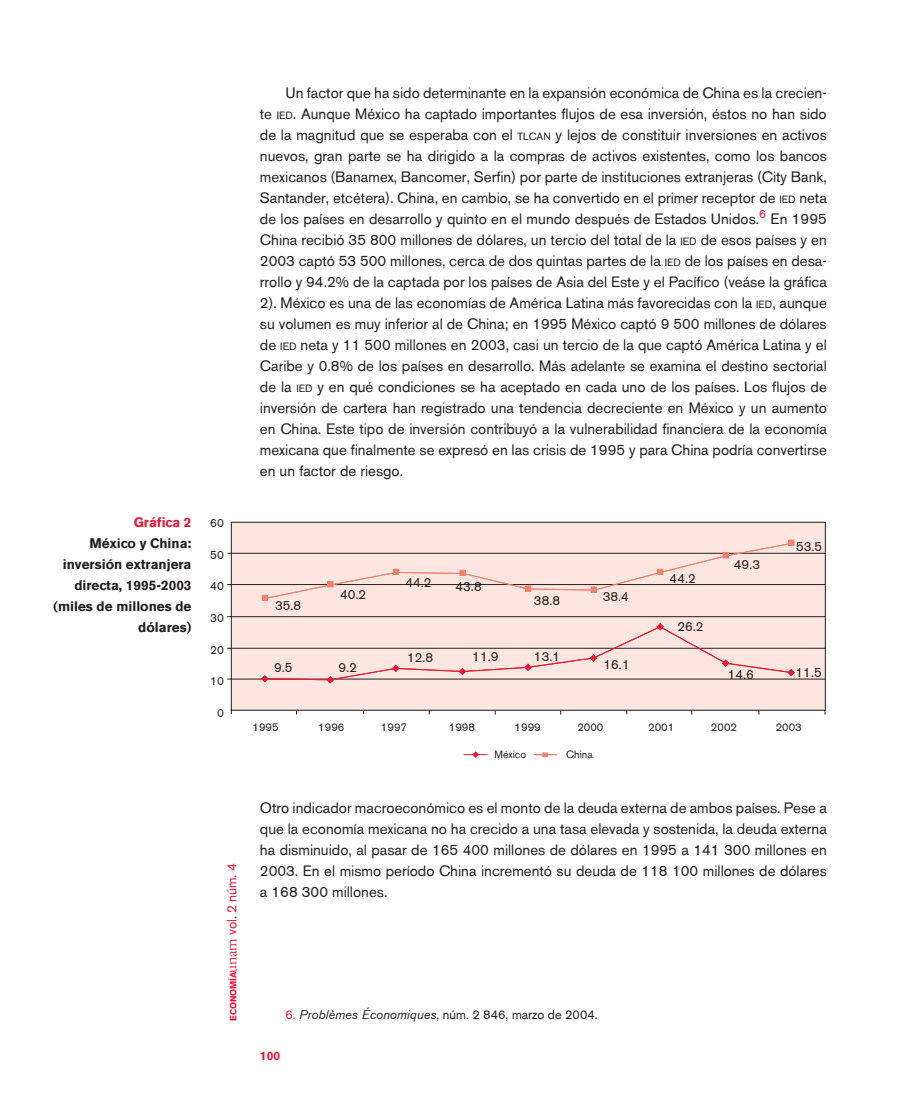
<style>
.page{position:relative;width:912px;height:1106px;background:#fff}
.page>*{position:absolute;margin:0;border:0;box-sizing:border-box;transform-origin:0 0}
.cuerpo_texto{font:15px/21px "Akzidenz Grotesk BE";color:#231f20;text-align:justify}
.cuerpo_texto_copy{font:15px/21px "Akzidenz Grotesk BE";color:#231f20;text-align:justify}
.fuente{font:700 13.5px/21px "Akzidenz Grotesk BE";color:#231f20;text-align:right}
.t1{font:13.5px "Akzidenz Grotesk BE";letter-spacing:-.01em;color:#e51836}
.fuente-2{font:700 13.5px "Akzidenz Grotesk BE";color:#e51836}
.t2{font:13.2px "Akzidenz Grotesk BE";color:#231f20}
.notas{font:12.75px "Akzidenz Grotesk BE";color:#231f20}
.t3{font:700 12px "Akzidenz Grotesk BE";color:#e51836}
.t4{font:11.85px "Akzidenz Grotesk BE";color:#231f20}
.t5{font:11.25px "Akzidenz Grotesk BE";color:#231f20}
.t6{font:10.5px "Akzidenz Grotesk BE";color:#231f20}
.s1{font-weight:700;font-size:8.85px}
.s2{font-family:"Garamond";font-size:16.05px}
.s3{font-size:10.5px}
.s4{color:#e51836}
.s5{font-style:italic}
</style>
<div class="page">
<div style="left:231px;top:522px;width:594px;height:188px;background:#fce6df"></div>
<div style="left:231px;top:522px;width:594px;height:188px;border:1px solid #231f20"></div>
<hr style="left:228px;top:553px;width:596px;height:1px;background:#231f20">
<hr style="left:227px;top:616px;width:598px;height:1px;background:#231f20">
<hr style="left:227px;top:648px;width:598px;height:1px;background:#231f20">
<svg style="left:464px;top:751px;width:23px;height:7px"></svg>
<svg style="left:534px;top:752px;width:22px;height:5px"></svg>
<hr style="left:228px;top:584px;width:596px;height:1px;background:#231f20">
<hr style="left:228px;top:679px;width:596px;height:1px;background:#231f20">
<svg style="left:260px;top:623px;width:535px;height:61px"></svg>
<svg style="left:262px;top:540px;width:532px;height:61px"></svg>
<p class="fuente-2" style="left:134px;top:514px;width:59px">Gráfica 2</p>
<p class="fuente" style="left:53px;top:532px;width:140px">México y China: inversión extranjera directa, 1995-2003 (miles de millones de dólares)</p>
<p class="t4" style="left:210px;top:515px;width:15px">60</p>
<p class="t4" style="left:210px;top:547px;width:15px">50</p>
<p class="t4" style="left:210px;top:579px;width:15px">40</p>
<p class="t4" style="left:210px;top:611px;width:15px">30</p>
<p class="t4" style="left:210px;top:642px;width:15px">20</p>
<p class="t4" style="left:210px;top:674px;width:15px">10</p>
<p class="t4" style="left:217px;top:706px;width:8px">0</p>
<p class="t1" style="left:223px;top:1020px;width:159px;rotate:-90deg"><span class="s1">ECONOMÍA</span><span class="s2">unam</span> vol. 2 núm. 4</p>
<p class="cuerpo_texto" style="left:260px;top:82px;width:568px;text-indent:26px">Un factor que ha sido determinante en la expansión económica de China es la crecien&shy;te <span class="s3">IED</span>. Aunque México ha captado importantes flujos de esa inversión, éstos no han sido de la magnitud que se esperaba con el <span class="s3">TLCAN</span> y lejos de constituir inversiones en activos nuevos, gran parte se ha dirigido a la compras de activos existentes, como los bancos mexicanos (Banamex, Bancomer, Serfin) por parte de instituciones extranjeras (City Bank, Santander, etcétera). China, en cambio, se ha convertido en el primer receptor de <span class="s3">IED</span> neta de los países en desarrollo y quinto en el mundo después de Estados Unidos.<sup>6</sup> En 1995<br>China recibió 35 800 millones de dólares, un tercio del total de la <span class="s3">IED</span> de esos países y en 2003 captó 53 500 millones, cerca de dos quintas partes de la <span class="s3">IED</span> de los países en desa&shy;rrollo y 94.2% de la captada por los países de Asia del Este y el Pacífico (veáse la gráfica 2). México es una de las economías de América Latina más favorecidas con la <span class="s3">IED</span>, aunque su volumen es muy inferior al de China; en 1995 México captó 9 500 millones de dólares de <span class="s3">IED</span> neta y 11 500 millones en 2003, casi un tercio de la que captó América Latina y el Caribe y 0.8% de los países en desarrollo. Más adelante se examina el destino sectorial de la <span class="s3">IED</span> y en qué condiciones se ha aceptado en cada uno de los países. Los flujos de inversión de cartera han registrado una tendencia decreciente en México y un aumento en China. Este tipo de inversión contribuyó a la vulnerabilidad financiera de la economía mexicana que finalmente se expresó en las crisis de 1995 y para China podría convertirse en un factor de riesgo.</p>
<p class="t2" style="left:275px;top:597px;width:28px">35.8</p>
<p class="t2" style="left:340px;top:586px;width:28px">40.2</p>
<p class="t2" style="left:274px;top:659px;width:20px">9.5</p>
<p class="t2" style="left:338px;top:659px;width:20px">9.2</p>
<p class="t2" style="left:405px;top:574px;width:28px">44.2</p>
<p class="t2" style="left:455px;top:578px;width:28px">43.8</p>
<p class="t2" style="left:533px;top:592px;width:28px">38.8</p>
<p class="t2" style="left:602px;top:588px;width:28px">38.4</p>
<p class="t2" style="left:407px;top:649px;width:28px">12.8</p>
<p class="t2" style="left:472px;top:648px;width:28px">11.9</p>
<p class="t2" style="left:533px;top:648px;width:28px">13.1</p>
<p class="t2" style="left:603px;top:656px;width:28px">16.1</p>
<p class="t2" style="left:669px;top:570px;width:28px">44.2</p>
<p class="t2" style="left:677px;top:618px;width:28px">26.2</p>
<p class="t2" style="left:733px;top:556px;width:28px">49.3</p>
<p class="t2" style="left:795px;top:538px;width:28px">53.5</p>
<p class="t2" style="left:727px;top:666px;width:28px">14.6</p>
<p class="t2" style="left:795px;top:664px;width:28px">11.5</p>
<p class="t5" style="left:252px;top:720px;width:28px">1995</p>
<p class="t5" style="left:318px;top:720px;width:28px">1996</p>
<p class="t5" style="left:381px;top:720px;width:28px">1997</p>
<p class="t5" style="left:448px;top:720px;width:28px">1998</p>
<p class="t5" style="left:514px;top:720px;width:28px">1999</p>
<p class="t5" style="left:577px;top:720px;width:28px">2000</p>
<p class="t5" style="left:648px;top:720px;width:28px">2001</p>
<p class="t5" style="left:710px;top:720px;width:28px">2002</p>
<p class="t5" style="left:775px;top:720px;width:28px">2003</p>
<p class="t6" style="left:494px;top:748px;width:33px">México</p>
<p class="t6" style="left:566px;top:748px;width:28px">China</p>
<p class="cuerpo_texto_copy" style="left:260px;top:796px;width:568px">Otro indicador macroeconómico es el monto de la deuda externa de ambos países. Pese a que la economía mexicana no ha crecido a una tasa elevada y sostenida, la deuda externa ha disminuido, al pasar de 165 400 millones de dólares en 1995 a 141 300 millones en 2003. En el mismo período China incrementó su deuda de 118 100 millones de dólares a 168 300 millones.</p>
<p class="notas" style="left:285px;top:1006px;width:314px"><span class="s4">6.</span> <span class="s5">Problèmes Économiques</span>, núm. 2 846, marzo de 2004.</p>
<p class="t3" style="left:260px;top:1048px;width:22px">100</p>
</div>
